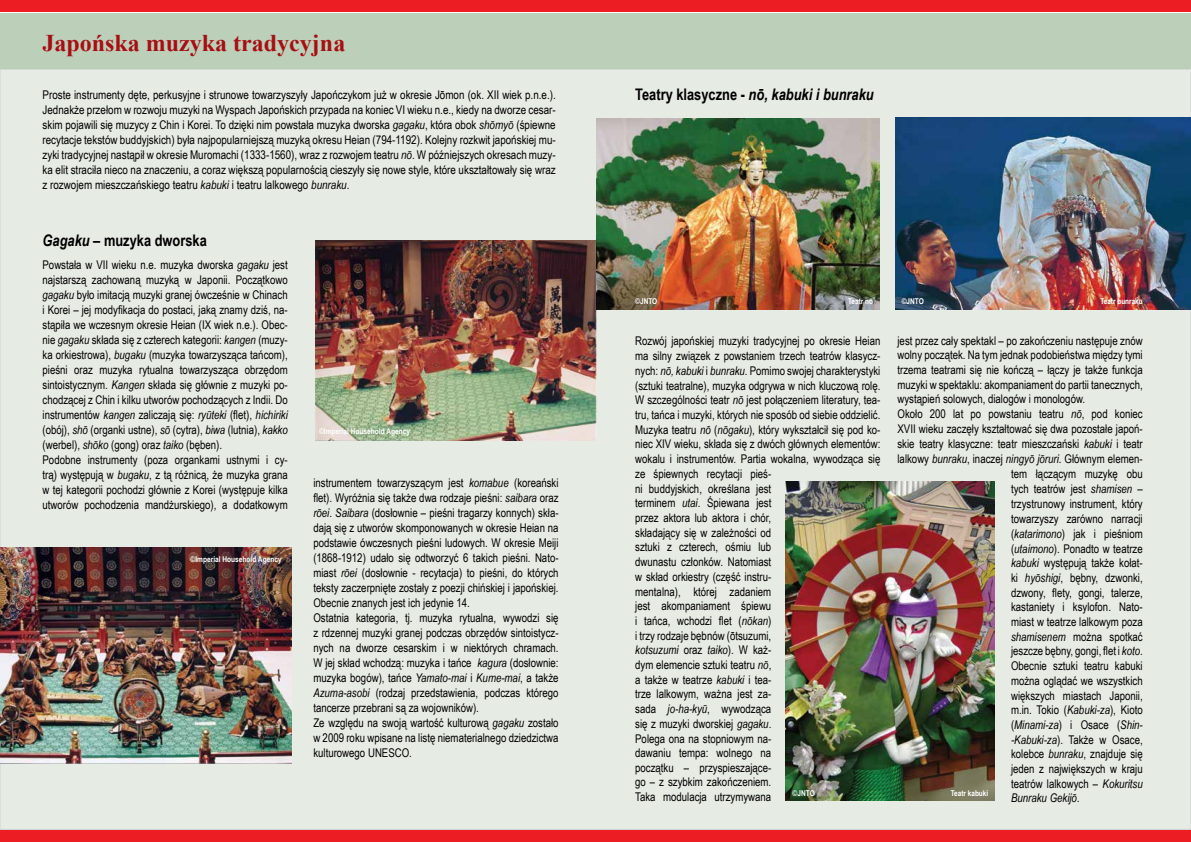
<style>
.page{position:relative;width:1191px;height:842px;background:#fff}
.page>*{position:absolute;margin:0;border:0;box-sizing:border-box;transform-origin:0 0}
.t1{font:700 24px "Times New Roman";color:#a70e13}
.t2{font:italic 700 16px "Arial Narrow";color:#000}
.t3{font:700 16px "Arial Narrow";color:#000}
.t4{font:12px/15px "Arial Narrow";color:#000}
.t5{font:italic 12px "Arial Narrow";color:#000}
.t6{font:700 8px "Arial Narrow";color:#fff}
.s1{font-style:italic}
.s2{font-style:normal}
</style>
<div class="page">
<div style="left:0;top:830px;width:1191px;height:12px;background:#ed1d24"></div>
<div style="left:0;top:0;width:1191px;height:12px;background:#ed1d24"></div>
<div style="left:0;top:69px;width:1191px;height:760px;background:#e6ebe3"></div>
<img style="left:786px;top:482px;width:208px;height:319px">
<div style="left:0;top:13px;width:1191px;height:55px;background:#bccfb8"></div>
<img style="left:0;top:547px;width:291px;height:216px">
<img style="left:315px;top:241px;width:281px;height:199px">
<img style="left:596px;top:118px;width:283px;height:191px">
<img style="left:895px;top:117px;width:296px;height:192px">
<h1 class="t1" style="left:43px;top:26px;width:304px">Japońska muzyka tradycyjna</h1>
<p class="t4" style="left:43px;top:87px;width:515px;text-align:justify">Proste instrumenty dęte, perkusyjne i strunowe towarzyszyły Japończykom już w okresie Jōmon (ok. XII wiek p.n.e.).<br>Jednakże przełom w rozwoju muzyki na Wyspach Japońskich przypada na koniec VI wieku n.e., kiedy na dworze cesar&shy;skim pojawili się muzycy z Chin i Korei. To dzięki nim powstała muzyka dworska <span class="s1">gagaku</span>, która obok <span class="s1">shōmyō</span> (śpiewne recytacje tekstów buddyjskich) była najpopularniejszą muzyką okresu Heian (794-1192). Kolejny rozkwit japońskiej mu&shy;zyki tradycyjnej nastąpił w okresie Muromachi (1333-1560), wraz z rozwojem teatru <span class="s1">nō</span>. W późniejszych okresach muzy&shy;ka elit straciła nieco na znaczeniu, a coraz większą popularnością cieszyły się nowe style, które ukształtowały się wraz z rozwojem mieszczańskiego teatru <span class="s1">kabuki</span> i teatru lalkowego <span class="s1">bunraku</span>.</p>
<h2 class="t3" style="left:43px;top:228px;width:166px"><span class="s1">Gagaku</span> – muzyka dworska</h2>
<p class="t4" style="left:43px;top:257px;width:247px">Powstała w VII wieku n.e. muzyka dworska <span class="s1">gagaku</span> jest najstarszą zachowaną muzyką w Japonii. Początkowo <span class="s1">gagaku</span> było imitacją muzyki granej ówcześnie w Chinach i Korei – jej modyfikacja do postaci, jaką znamy dziś, na&shy;stąpiła we wczesnym okresie Heian (IX wiek n.e.). Obec&shy;nie <span class="s1">gagaku</span> składa się z czterech kategorii: <span class="s1">kangen</span> (muzy&shy;ka orkiestrowa), <span class="s1">bugaku</span> (muzyka towarzysząca tańcom), pieśni oraz muzyka rytualna towarzysząca obrzędom sintoistycznym. <span class="s1">Kangen</span> składa się głównie z muzyki po&shy;chodzącej z Chin i kilku utworów pochodzących z Indii. Do instrumentów <span class="s1">kangen</span> zaliczają się: <span class="s1">ryūteki</span> (flet), <span class="s1">hichiriki </span>(obój), <span class="s1">shō</span> (organki ustne), <span class="s1">sō</span> (cytra), <span class="s1">biwa</span> (lutnia), <span class="s1">kakko </span>(werbel), <span class="s1">shōko</span> (gong) oraz <span class="s1">taiko</span> (bęben).<br>Podobne instrumenty (poza organkami ustnymi i cy&shy;trą) występują w <span class="s1">bugaku</span>, z tą różnicą, że muzyka grana w tej kategorii pochodzi głównie z Korei (występuje kilka utworów pochodzenia mandżurskiego), a dodatkowym</p>
<p class="t6" style="left:191px;top:553px;width:92px">©Imperial Household Agency</p>
<p class="t6" style="left:319px;top:425px;width:92px">©Imperial Household Agency</p>
<p class="t4" style="left:313px;top:475px;width:247px">instrumentem towarzyszącym jest <span class="s1">komabue</span> (koreański flet). Wyróżnia się także dwa rodzaje pieśni: <span class="s1">saibara</span> oraz <span class="s1">rōei</span>. <span class="s1">Saibara</span> (dosłownie – pieśni tragarzy konnych) skła&shy;dają się z utworów skomponowanych w okresie Heian na podstawie ówczesnych pieśni ludowych. W okresie Meiji (1868-1912) udało się odtworzyć 6 takich pieśni. Nato&shy;miast <span class="s1">rōei</span> (dosłownie - recytacja) to pieśni, do których teksty zaczerpnięte zostały z poezji chińskiej i japońskiej.<br>Obecnie znanych jest ich jedynie 14.<br>Ostatnia kategoria, tj. muzyka rytualna, wywodzi się z rdzennej muzyki granej podczas obrzędów sintoistycz&shy;nych na dworze cesarskim i w niektórych chramach.<br>W jej skład wchodzą: muzyka i tańce <span class="s1">kagura</span> (dosłownie: muzyka bogów), tańce <span class="s1">Yamato-mai</span> i <span class="s1">Kume-mai</span>, a także <span class="s1">Azuma-asobi</span> (rodzaj przedstawienia, podczas którego tancerze przebrani są za wojowników).<br>Ze względu na swoją wartość kulturową <span class="s1">gagaku</span> zostało w 2009 roku wpisane na listę niematerialnego dziedzictwa kulturowego UNESCO.</p>
<h2 class="t2" style="left:635px;top:82px;width:240px"><span class="s2">Teatry klasyczne -</span> nō, kabuki i bunraku</h2>
<p class="t6" style="left:635px;top:296px;width:24px">©JNTO</p>
<p class="t6" style="left:901px;top:296px;width:24px">©JNTO</p>
<p class="t6" style="left:848px;top:296px;width:26px">Teatr nō</p>
<p class="t6" style="left:1100px;top:296px;width:44px">Teatr bunraku</p>
<p class="t4" style="left:635px;top:333px;width:247px;line-height:14.7px">Rozwój japońskiej muzyki tradycyjnej po okresie Heian ma silny związek z powstaniem trzech teatrów klasycz&shy;nych: <span class="s1">nō, kabuki</span> i <span class="s1">bunraku</span>. Pomimo swojej charakterystyki (sztuki teatralne), muzyka odgrywa w nich kluczową rolę.<br>W szczególności teatr <span class="s1">nō</span> jest połączeniem literatury, tea&shy;tru, tańca i muzyki, których nie sposób od siebie oddzielić.<br>Muzyka teatru <span class="s1">nō</span> (<span class="s1">nōgaku</span>), który wykształcił się pod ko&shy;niec XIV wieku, składa się z dwóch głównych elementów: wokalu i instrumentów. Partia wokalna, wywodząca się ze śpiewnych recytacji pieś-<br>ni buddyjskich, określana jest<br>terminem <span class="s1">utai</span>. Śpiewana jest<br>przez aktora lub aktora i chór,<br>składający się w zależności od<br>sztuki z czterech, ośmiu lub<br>dwunastu członków. Natomiast<br>w skład orkiestry (część instru-<br>mentalna), której zadaniem<br>jest akompaniament śpiewu<br>i tańca, wchodzi flet (<span class="s1">nōkan</span>)<br>i trzy rodzaje bębnów (ōtsuzumi,<br><span class="s1">kotsuzumi</span> oraz <span class="s1">taiko</span>). W każ-<br>dym elemencie sztuki teatru <span class="s1">nō</span>,<br>a także w teatrze <span class="s1">kabuki</span> i tea-<br>trze lalkowym, ważna jest za-<br>sada <span class="s1">jo-ha-kyū</span>, wywodząca<br>się z muzyki dworskiej <span class="s1">gagaku</span>.<br>Polega ona na stopniowym na-<br>dawaniu tempa: wolnego na<br>początku – przyspieszające-<br>go – z szybkim zakończeniem.<br>Taka modulacja utrzymywana</p>
<p class="t4" style="left:897px;top:333px;width:247px">jest przez cały spektakl – po zakończeniu następuje znów</p>
<p class="t4" style="left:897px;top:347px;width:247px">wolny początek. Na tym jednak podobieństwa między tymi</p>
<p class="t4" style="left:897px;top:362px;width:247px">trzema teatrami się nie kończą – łączy je także funkcja</p>
<p class="t4" style="left:897px;top:376px;width:247px">muzyki w spektaklu: akompaniament do partii tanecznych,</p>
<p class="t4" style="left:897px;top:391px;width:189px">wystąpień solowych, dialogów i monologów.</p>
<p class="t4" style="left:897px;top:406px;width:247px">Około 200 lat po powstaniu teatru <span class="s1">nō</span>, pod koniec</p>
<p class="t4" style="left:897px;top:421px;width:247px">XVII wieku zaczęły kształtować się dwa pozostałe japoń-</p>
<p class="t4" style="left:897px;top:436px;width:247px">skie teatry klasyczne: teatr mieszczański <span class="s1">kabuki</span> i teatr</p>
<p class="t4" style="left:897px;top:451px;width:247px">lalkowy <span class="s1">bunraku</span>, inaczej <span class="s1">ningyō jōruri</span>. Głównym elemen-</p>
<p class="t4" style="left:1011px;top:466px;width:133px">tem łączącym muzykę obu</p>
<p class="t4" style="left:1011px;top:481px;width:133px">tych teatrów jest <span class="s1">shamisen</span> –</p>
<p class="t4" style="left:1011px;top:496px;width:133px">trzystrunowy instrument, który</p>
<p class="t4" style="left:1011px;top:511px;width:133px">towarzyszy zarówno narracji</p>
<p class="t4" style="left:1011px;top:526px;width:133px">(<span class="s1">katarimono</span>) jak i pieśniom</p>
<p class="t4" style="left:1011px;top:540px;width:133px">(<span class="s1">utaimono</span>). Ponadto w teatrze</p>
<p class="t4" style="left:1011px;top:555px;width:133px"><span class="s1">kabuki</span> występują także kołat-</p>
<p class="t4" style="left:1011px;top:570px;width:133px">ki <span class="s1">hyōshigi</span>, bębny, dzwonki,</p>
<p class="t4" style="left:1011px;top:584px;width:133px">dzwony, flety, gongi, talerze,</p>
<p class="t4" style="left:1011px;top:599px;width:133px">kastaniety i ksylofon. Nato-</p>
<p class="t4" style="left:1011px;top:614px;width:133px">miast w teatrze lalkowym poza</p>
<p class="t4" style="left:1011px;top:628px;width:133px"><span class="s1">shamisenem</span> można spotkać</p>
<p class="t4" style="left:1011px;top:643px;width:133px">jeszcze bębny, gongi, flet i <span class="s1">koto</span>.</p>
<p class="t4" style="left:1011px;top:658px;width:133px">Obecnie sztuki teatru kabuki</p>
<p class="t4" style="left:1011px;top:673px;width:133px">można oglądać we wszystkich</p>
<p class="t4" style="left:1011px;top:687px;width:133px">większych miastach Japonii,</p>
<p class="t4" style="left:1011px;top:702px;width:133px">m.in. Tokio (<span class="s1">Kabuki-za</span>), Kioto</p>
<p class="t5" style="left:1011px;top:716px;width:133px"><span class="s2">(</span>Minami-za<span class="s2">) i Osace (</span>Shin-</p>
<p class="t4" style="left:1011px;top:731px;width:133px"><span class="s1">-Kabuki-za</span>). Także w Osace,</p>
<p class="t4" style="left:1011px;top:746px;width:133px">kolebce <span class="s1">bunraku</span>, znajduje się</p>
<p class="t4" style="left:1011px;top:761px;width:133px">jeden z największych w kraju</p>
<p class="t4" style="left:1011px;top:775px;width:133px">teatrów lalkowych – <span class="s1">Kokuritsu</span></p>
<p class="t5" style="left:1011px;top:790px;width:70px">Bunraku Gekijō.</p>
<p class="t6" style="left:792px;top:787px;width:24px">©JNTO</p>
<p class="t6" style="left:950px;top:787px;width:39px">Teatr kabuki</p>
</div>
